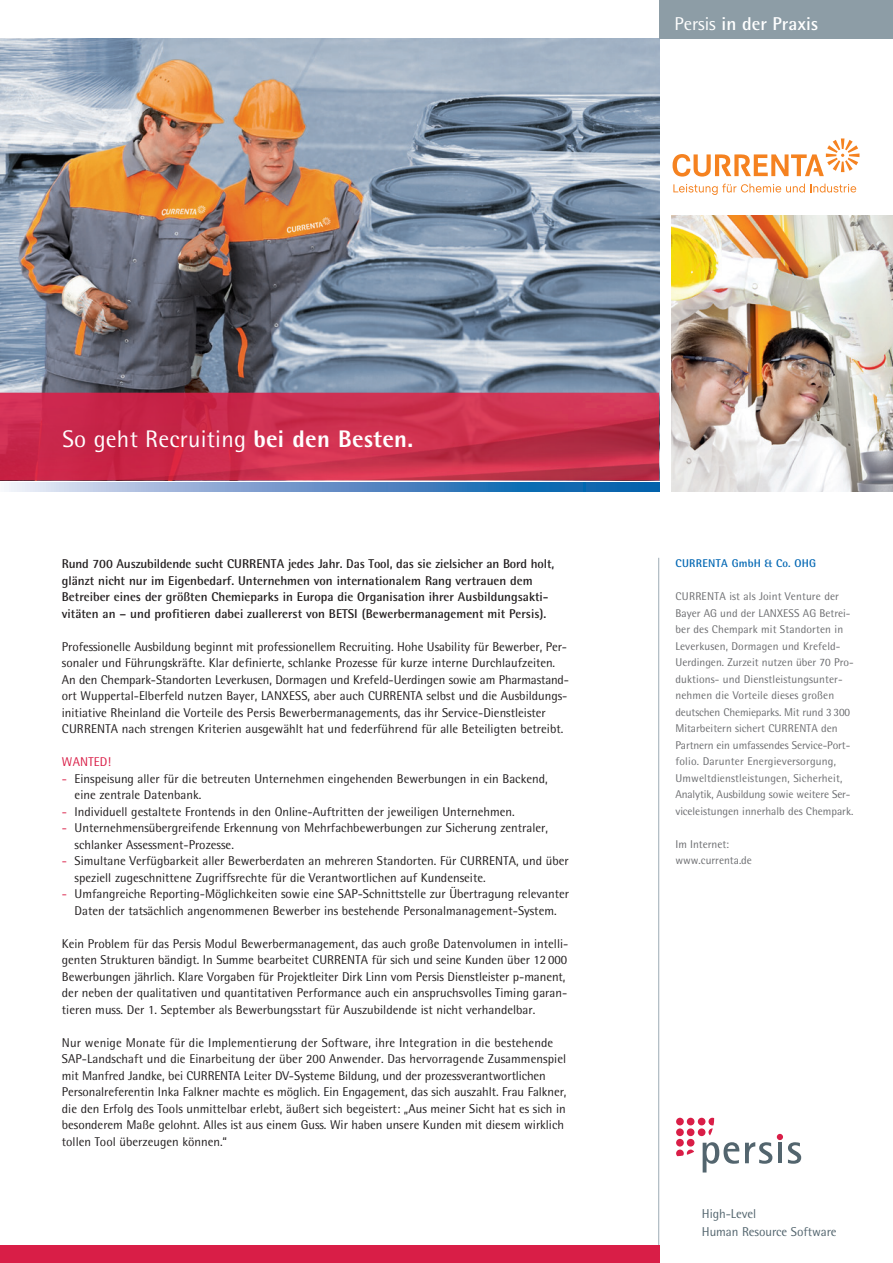
<style>
.page{position:relative;width:893px;height:1263px;background:#fff}
.page>*{position:absolute;margin:0;border:0;box-sizing:border-box;transform-origin:0 0}
.t1{font:24px "AT Rotis Semi Sans";letter-spacing:.01em;color:#fff}
.t2{font:700 18.6px "AT Rotis Semi Sans";color:#fff}
.t3{font:12.9px/17.4px "AT Rotis Semi Sans";letter-spacing:-.005em;color:#53656e}
.t4{font:12.75px/16.5px "AT Rotis Semi Sans";color:#231f20}
.t5{font:700 12.75px/16.5px "AT Rotis Semi Sans";color:#231f20}
.t6{font:12.75px "AT Rotis Semi Sans";letter-spacing:.015em;color:#d91e47}
.t7{font:11.25px/16.5px "AT Rotis Semi Sans";letter-spacing:.01em;color:#6c6d70}
.t8{font:700 11.25px "AT Rotis Semi Sans";letter-spacing:.03em;color:#0166b3}
.s1{font-weight:400}
.s2{font-weight:800}
.s3{color:#d91e47}
</style>
<div class="page">
<img style="left:0;top:38px;width:659px;height:355px">
<svg style="left:703px;top:1142px;width:36px;height:30px"></svg>
<svg style="left:745px;top:1134px;width:56px;height:30px"></svg>
<div style="left:676px;top:1118px;width:8px;height:7px;background:#d91e47;border-radius:50%"></div>
<div style="left:676px;top:1128px;width:8px;height:8px;background:#d91e47;border-radius:50%"></div>
<div style="left:687px;top:1118px;width:7px;height:7px;background:#d91e47;border-radius:50%"></div>
<div style="left:687px;top:1128px;width:7px;height:8px;background:#d91e47;border-radius:50%"></div>
<div style="left:698px;top:1118px;width:7px;height:7px;background:#d91e47;border-radius:50%"></div>
<div style="left:698px;top:1128px;width:7px;height:8px;background:#d91e47;border-radius:50%"></div>
<div style="left:676px;top:1139px;width:8px;height:7px;background:#d91e47;border-radius:50%"></div>
<div style="left:687px;top:1139px;width:7px;height:7px;background:#d91e47;border-radius:50%"></div>
<svg style="left:708px;top:1118px;width:6px;height:17px"></svg>
<svg style="left:676px;top:1149px;width:18px;height:7px"></svg>
<svg style="left:6px;top:483px;width:653px;height:8px;background:#6696c9"></svg>
<hr style="left:658px;top:558px;width:1px;height:705px;background:#9dacb5">
<img style="left:0;top:393px;width:659px;height:87px">
<div style="left:0;top:1246px;width:659px;height:17px;background:#d91e47"></div>
<div style="left:659px;top:0;width:234px;height:38px;background:#8d9da6"></div>
<svg style="left:672px;top:138px;width:187px;height:39px"></svg>
<svg style="left:673px;top:184px;width:183px;height:11px"></svg>
<img style="left:672px;top:215px;width:221px;height:276px">
<h2 class="t2" style="left:674px;top:12px;width:146px"><span class="s1">Persis</span> in der Praxis</h2>
<h1 class="t1" style="left:63px;top:424px;width:352px">So geht Recruiting <span class="s2">bei den Besten.</span></h1>
<p class="t5" style="left:62px;top:555px;width:494px">Rund 700 Auszubildende sucht CURRENTA jedes Jahr. Das Tool, das sie zielsicher an Bord holt, glänzt nicht nur im Eigenbedarf. Unternehmen von internationalem Rang vertrauen dem Betreiber eines der größten Chemieparks in Europa die Organisation ihrer Ausbildungsakti&shy;vitäten an – und profitieren dabei zuallererst von BETSI (Bewerbermanagement mit Persis).</p>
<p class="t4" style="left:62px;top:638px;width:509px">Professionelle Ausbildung beginnt mit professionellem Recruiting. Hohe Usability für Bewerber, Per&shy;sonaler und Führungskräfte. Klar definierte, schlanke Prozesse für kurze interne Durchlaufzeiten.<br>An den Chempark-Standorten Leverkusen, Dormagen und Krefeld-Uerdingen sowie am Pharmastand&shy;ort Wuppertal-Elberfeld nutzen Bayer, LANXESS, aber auch CURRENTA selbst und die Ausbildungs&shy;initiative Rheinland die Vorteile des Persis Bewerbermanagements, das ihr Service-Dienstleister CURRENTA nach strengen Kriterien ausgewählt hat und federführend für alle Beteiligten betreibt.</p>
<p class="t6" style="left:62px;top:754px;width:51px">WANTED!</p>
<p class="t4" style="left:75px;top:770px;width:475px;text-indent:-13px"><span class="s3">-</span> Einspeisung aller für die betreuten Unternehmen eingehenden Bewerbungen in ein Backend, eine zentrale Datenbank.</p>
<p class="t4" style="left:62px;top:803px;width:454px"><span class="s3">-</span> Individuell gestaltete Frontends in den Online-Auftritten der jeweiligen Unternehmen.</p>
<p class="t4" style="left:75px;top:819px;width:475px;text-indent:-13px"><span class="s3">-</span> Unternehmensübergreifende Erkennung von Mehrfachbewerbungen zur Sicherung zentraler, schlanker Assessment-Prozesse.</p>
<p class="t4" style="left:75px;top:852px;width:496px;text-indent:-13px"><span class="s3">-</span> Simultane Verfügbarkeit aller Bewerberdaten an mehreren Standorten. Für CURRENTA, und über speziell zugeschnittene Zugriffsrechte für die Verantwortlichen auf Kundenseite.</p>
<p class="t4" style="left:62px;top:885px;width:509px;text-align:center"><span class="s3">-</span> Umfangreiche Reporting-Möglichkeiten sowie eine SAP-Schnittstelle zur Übertragung relevanter<br>Daten der tatsächlich angenommenen Bewerber ins bestehende Personalmanagement-System.</p>
<p class="t4" style="left:62px;top:935px;width:508px">Kein Problem für das Persis Modul Bewerbermanagement, das auch große Datenvolumen in intelli&shy;genten Strukturen bändigt. In Summe bearbeitet CURRENTA für sich und seine Kunden über 12 000<br>Bewerbungen jährlich. Klare Vorgaben für Projektleiter Dirk Linn vom Persis Dienstleister p-manent, der neben der qualitativen und quantitativen Performance auch ein anspruchsvolles Timing garan&shy;tieren muss. Der 1. September als Bewerbungsstart für Auszubildende ist nicht verhandelbar.</p>
<p class="t4" style="left:62px;top:1034px;width:506px">Nur wenige Monate für die Implementierung der Software, ihre Integration in die bestehende SAP-Landschaft und die Einarbeitung der über 200 Anwender. Das hervorragende Zusammenspiel mit Manfred Jandke, bei CURRENTA Leiter DV-Systeme Bildung, und der prozessverantwortlichen Personalreferentin Inka Falkner machte es möglich. Ein Engagement, das sich auszahlt. Frau Falkner, die den Erfolg des Tools unmittelbar erlebt, äußert sich begeistert: „Aus meiner Sicht hat es sich in besonderem Maße gelohnt. Alles ist aus einem Guss. Wir haben unsere Kunden mit diesem wirklich tollen Tool überzeugen können.“</p>
<p class="t8" style="left:675px;top:556px;width:142px">CURRENTA GmbH &amp; Co. OHG</p>
<p class="t7" style="left:675px;top:588px;width:180px">CURRENTA ist als Joint Venture der Bayer AG und der LANXESS AG Betrei&shy;ber des Chempark mit Standorten in Leverkusen, Dormagen und Krefeld-Uerdingen. Zurzeit nutzen über 70 Pro&shy;duktions- und Dienstleistungsunter&shy;nehmen die Vorteile dieses großen deutschen Chemieparks. Mit rund 3 300<br>Mitarbeitern sichert CURRENTA den Partnern ein umfassendes Service-Port&shy;folio. Darunter Energieversorgung, Umweltdienstleistungen, Sicherheit, Analytik, Ausbildung sowie weitere Ser&shy;viceleistungen innerhalb des Chempark.</p>
<p class="t7" style="left:675px;top:835px;width:78px">Im Internet: www.currenta.de</p>
<p class="t3" style="left:702px;top:1205px;width:136px">High-Level<br>Human Resource Software</p>
</div>
